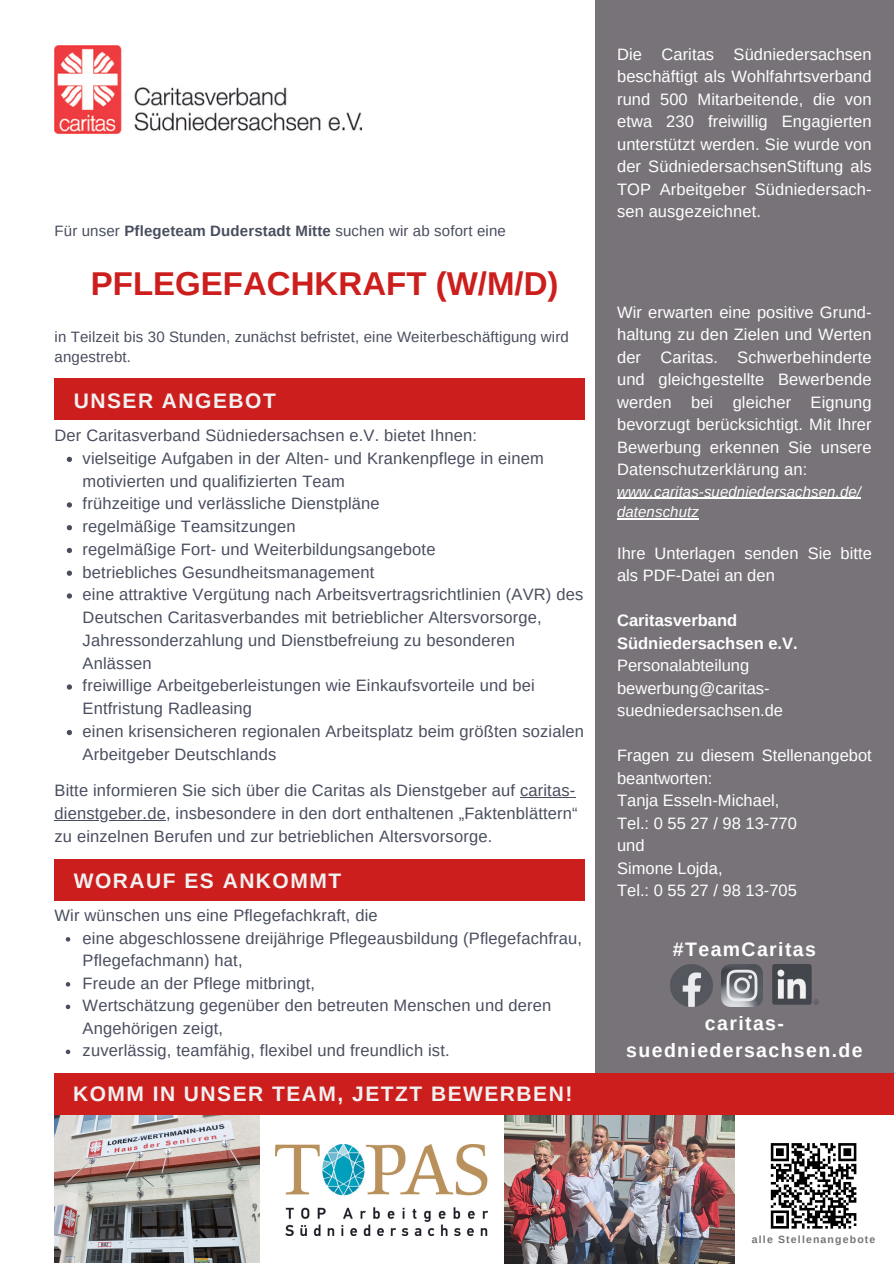
<style>
.page{position:relative;width:894px;height:1264px;background:#fff}
.page>*{position:absolute;margin:0;border:0;box-sizing:border-box;transform-origin:0 0}
.t1{font:700 33px "Arimo";color:#cc1e1c}
.t2{font:700 21px "Arimo";letter-spacing:.07em;color:#f1f1f1}
.t3{font:700 19.5px/27px "Arimo";letter-spacing:.07em;color:#fff;text-align:center}
.t4{font:16.5px/22.8px "Arimo";letter-spacing:.01em;color:#494e5f}
.t5{font:16.5px/22.5px "Arimo";color:#fff}
.t6{font:15px/20.2px "Arimo";letter-spacing:.01em;color:#494e5f}
.t7{font:italic 15px/20.2px "Arimo";letter-spacing:.005em;color:#fff}
.t8{font:700 10.5px "Arimo";letter-spacing:.11em;color:#787378}
.s1{font-weight:700}
</style>
<div class="page">
<div style="left:595px;top:0;width:298px;height:1113px;background:#787378"></div>
<img style="left:54px;top:46px;width:308px;height:87px">
<img style="left:504px;top:1115px;width:229px;height:148px">
<div style="left:54px;top:1073px;width:839px;height:42px;background:#cc1e1c"></div>
<img style="left:276px;top:1144px;width:211px;height:91px">
<svg style="left:770px;top:1143px;width:86px;height:85px"></svg>
<img style="left:772px;top:964px;width:46px;height:40px">
<img style="left:721px;top:964px;width:41px;height:42px">
<img style="left:670px;top:964px;width:42px;height:42px">
<svg style="left:67px;top:457px;width:5px;height:5px"></svg>
<svg style="left:67px;top:502px;width:5px;height:5px"></svg>
<svg style="left:67px;top:525px;width:5px;height:5px"></svg>
<svg style="left:67px;top:548px;width:5px;height:5px"></svg>
<svg style="left:67px;top:570px;width:5px;height:6px"></svg>
<svg style="left:67px;top:593px;width:5px;height:5px"></svg>
<svg style="left:67px;top:684px;width:5px;height:5px"></svg>
<svg style="left:67px;top:730px;width:5px;height:5px"></svg>
<hr style="left:520px;top:797px;width:55px;height:1px;background:#494e5f">
<hr style="left:54px;top:820px;width:112px;height:1px;background:#494e5f">
<div style="left:54px;top:378px;width:530px;height:42px;background:#cc1e1c"></div>
<div style="left:54px;top:858px;width:530px;height:42px;background:#cc1e1c"></div>
<svg style="left:66px;top:937px;width:4px;height:4px"></svg>
<svg style="left:66px;top:982px;width:4px;height:4px"></svg>
<svg style="left:66px;top:1004px;width:4px;height:5px"></svg>
<svg style="left:66px;top:1049px;width:4px;height:5px"></svg>
<img style="left:54px;top:1115px;width:205px;height:147px">
<hr style="left:617px;top:498px;width:37px;height:1px;background:#fff">
<hr style="left:654px;top:498px;width:206px;height:1px;background:#fff">
<hr style="left:617px;top:518px;width:81px;height:1px;background:#fff">
<p class="t6" style="left:54px;top:220px;width:452px">Für unser <span class="s1">Pflegeteam Duderstadt Mitte</span> suchen wir ab sofort eine</p>
<p class="t1" style="left:91px;top:265px;width:469px">PFLEGEFACHKRAFT (W/M/D)</p>
<p class="t6" style="left:54px;top:326px;width:515px">in Teilzeit bis 30 Stunden, zunächst befristet, eine Weiterbeschäftigung wird angestrebt.</p>
<p class="t2" style="left:74px;top:388px;width:203px">UNSER ANGEBOT</p>
<p class="t4" style="left:54px;top:424px;width:424px">Der Caritasverband Südniedersachsen e.V. bietet Ihnen:</p>
<p class="t4" style="left:83px;top:446px;width:462px">vielseitige Aufgaben in der Alten- und Krankenpflege in einem motivierten und qualifizierten Team</p>
<h3 class="t4" style="left:83px;top:492px;width:298px">frühzeitige und verlässliche Dienstpläne</h3>
<p class="t4" style="left:83px;top:515px;width:214px">regelmäßige Teamsitzungen</p>
<h4 class="t4" style="left:83px;top:537px;width:354px">regelmäßige Fort- und Weiterbildungsangebote</h4>
<h1 class="t4" style="left:83px;top:560px;width:293px">betriebliches Gesundheitsmanagement</h1>
<h4 class="t4" style="left:83px;top:583px;width:502px">eine attraktive Vergütung nach Arbeitsvertragsrichtlinien (AVR) des Deutschen Caritasverbandes mit betrieblicher Altersvorsorge, Jahressonderzahlung und Dienstbefreiung zu besonderen Anlässen</h4>
<h2 class="t4" style="left:83px;top:674px;width:453px">freiwillige Arbeitgeberleistungen wie Einkaufsvorteile und bei<br>Entfristung Radleasing</h2>
<h4 class="t4" style="left:83px;top:719px;width:503px">einen krisensicheren regionalen Arbeitsplatz beim größten sozialen<br>Arbeitgeber Deutschlands</h4>
<p class="t4" style="left:54px;top:779px;width:522px">Bitte informieren Sie sich über die Caritas als Dienstgeber auf caritas-</p>
<p class="t4" style="left:54px;top:802px;width:524px">dienstgeber.de, insbesondere in den dort enthaltenen „Faktenblättern“ zu einzelnen Berufen und zur betrieblichen Altersvorsorge.</p>
<h4 class="t2" style="left:74px;top:869px;width:269px">WORAUF ES ANKOMMT</h4>
<p class="t4" style="left:54px;top:904px;width:324px">Wir wünschen uns eine Pflegefachkraft, die</p>
<p class="t4" style="left:83px;top:926px;width:501px">eine abgeschlossene dreijährige Pflegeausbildung (Pflegefachfrau,<br>Pflegefachmann) hat,</p>
<p class="t4" style="left:83px;top:971px;width:234px">Freude an der Pflege mitbringt,</p>
<p class="t4" style="left:83px;top:994px;width:470px">Wertschätzung gegenüber den betreuten Menschen und deren<br>Angehörigen zeigt,</p>
<p class="t4" style="left:83px;top:1039px;width:368px">zuverlässig, teamfähig, flexibel und freundlich ist.</p>
<h4 class="t2" style="left:73px;top:1082px;width:500px">KOMM IN UNSER TEAM, JETZT BEWERBEN!</h4>
<p class="t5" style="left:617px;top:43px;width:256px;text-align:justify">Die Caritas Südniedersachsen beschäftigt als Wohlfahrtsverband rund 500 Mitarbeitende, die von etwa 230 freiwillig Engagierten unterstützt werden. Sie wurde von der SüdniedersachsenStiftung als TOP Arbeitgeber Südniedersach&shy;sen ausgezeichnet.</p>
<p class="t5" style="left:617px;top:301px;width:256px;text-align:justify">Wir erwarten eine positive Grund&shy;haltung zu den Zielen und Werten der Caritas. Schwerbehinderte und gleichgestellte Bewerbende werden bei gleicher Eignung bevorzugt berücksichtigt. Mit Ihrer Bewerbung erkennen Sie unsere Datenschutzerklärung an:</p>
<p class="t7" style="left:617px;top:481px;width:245px">www.caritas-suedniedersachsen.de/ datenschutz</p>
<h2 class="t5" style="left:617px;top:541px;width:256px">Ihre Unterlagen senden Sie bitte als PDF-Datei an den</h2>
<p class="t5" style="left:617px;top:609px;width:182px"><span class="s1">Caritasverband<br>Südniedersachsen e.V.<br></span>Personalabteilung bewerbung@caritas&shy;suedniedersachsen.de</p>
<p class="t5" style="left:617px;top:744px;width:256px">Fragen zu diesem Stellenangebot beantworten:<br>Tanja Esseln-Michael,<br>Tel.: 0 55 27 / 98 13-770<br>und<br>Simone Lojda,<br>Tel.: 0 55 27 / 98 13-705</p>
<p class="t3" style="left:672px;top:935px;width:144px">#TeamCaritas</p>
<p class="t3" style="left:626px;top:1009px;width:238px">caritas&shy;suedniedersachsen.de</p>
<h4 class="t8" style="left:751px;top:1233px;width:125px">alle Stellenangebote</h4>
</div>
